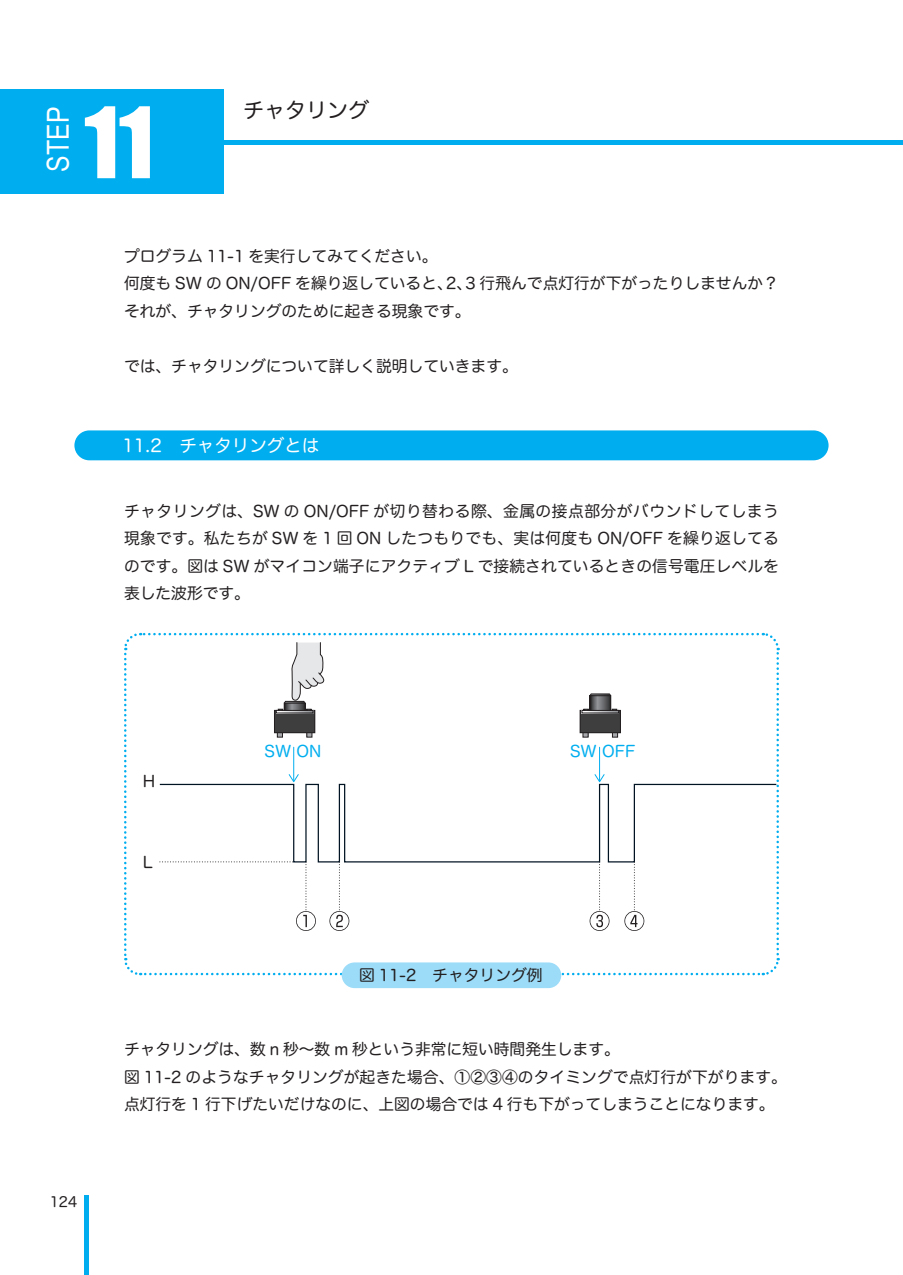
<style>
.page{position:relative;width:903px;height:1275px;background:#fff}
.page>*{position:absolute;margin:0;border:0;box-sizing:border-box;transform-origin:0 0}
.t1{font:91px "Impact";color:#fff}
.t2{font:30.28px "Arial Narrow";color:#fff}
.t3{font:21px "Hira Maru Pro W4";color:#231f20}
.t4{font:17.5px "Hira Maru Pro W4";color:#fff}
.t5{font:15.75px/27.7px "Hira Maru Pro W4";color:#231f20}
.t6{font:15.75px "Hira Maru Pro W4";color:#00aeef}
.t7{font:14px "Hira Maru Pro W4";color:#231f20}
</style>
<div class="page">
<div style="left:0;top:140px;width:902px;height:5px;background:#00aeef"></div>
<div style="left:0;top:89px;width:223px;height:104px;background:#00aeef"></div>
<div style="left:74px;top:430px;width:754px;height:30px;background:#00aeef;border-radius:15px"></div>
<svg style="left:124px;top:632px;width:656px;height:345px"></svg>
<div style="left:342px;top:962px;width:219px;height:26px;background:#9cdcf8;border-radius:13px"></div>
<div style="left:84px;top:1195px;width:5px;height:80px;background:#00aeef"></div>
<h2 class="t2" style="left:36px;top:172px;width:66px;rotate:-90deg">STEP</h2>
<h1 class="t1" style="left:84px;top:72px;width:71px">11</h1>
<h3 class="t3" style="left:243px;top:92px;width:127px">チャタリング</h3>
<p class="t5" style="left:124px;top:241px;width:656px">プログラム 11-1 を実行してみてください。<br>何度も SW の ON/OFF を繰り返していると、2、3 行飛んで点灯行が下がったりしませんか？それが、チャタリングのために起きる現象です。</p>
<p class="t5" style="left:124px;top:351px;width:395px">では、チャタリングについて詳しく説明していきます。</p>
<p class="t4" style="left:122px;top:430px;width:198px">11.2　チャタリングとは</p>
<p class="t5" style="left:124px;top:496px;width:656px;text-align:justify">チャタリングは、SW の ON/OFF が切り替わる際、金属の接点部分がバウンドしてしまう現象です。私たちが SW を 1 回 ON したつもりでも、実は何度も ON/OFF を繰り返してるのです。図は SW がマイコン端子にアクティブ L で接続されているときの信号電圧レベルを表した波形です。</p>
<p class="t7" style="left:50px;top:1190px;width:29px">124</p>
<p class="t5" style="left:143px;top:767px;width:14px">H</p>
<p class="t5" style="left:143px;top:847px;width:11px">L</p>
<p class="t6" style="left:264px;top:737px;width:59px">SW ON</p>
<p class="t6" style="left:570px;top:737px;width:67px">SW OFF</p>
<p class="t5" style="left:359px;top:960px;width:185px">図 11-2　チャタリング例</p>
<p class="t5" style="left:124px;top:1034px;width:664px">チャタリングは、数 n 秒～数 m 秒という非常に短い時間発生します。<br>図 11-2 のようなチャタリングが起きた場合、①②③④のタイミングで点灯行が下がります。点灯行を 1 行下げたいだけなのに、上図の場合では 4 行も下がってしまうことになります。</p>
</div>
